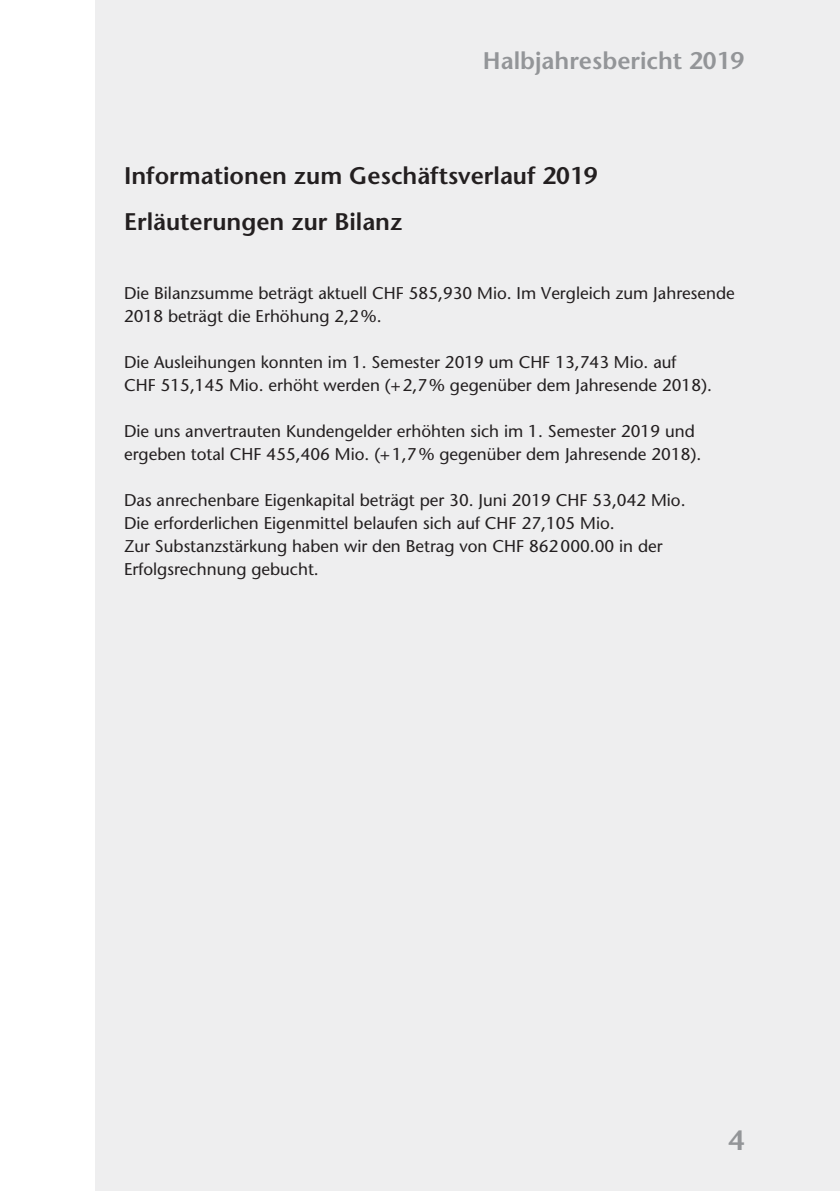
<style>
.page{position:relative;width:840px;height:1191px;background:#fff}
.page>*{position:absolute;margin:0;border:0;box-sizing:border-box;transform-origin:0 0}
.t1{font:600 28px "Stone Sans Std";color:#939598}
.t2{font:600 24px/46px "Stone Sans Std";color:#231f20}
.t3{font:600 24px "Stone Sans Std";color:#939598}
.t4{font:500 17px/23px "Stone Sans Std";color:#231f20}
</style>
<div class="page">
<div style="left:96px;top:0;width:743px;height:1191px;background:#eeeeef"></div>
<h2 class="t3" style="left:482px;top:46px;width:263px">Halbjahresbericht 2019</h2>
<h2 class="t2" style="left:124px;top:153px;width:475px">Informationen zum Geschäftsverlauf 2019<br>Erläuterungen zur Bilanz</h2>
<p class="t4" style="left:124px;top:282px;width:612px">Die Bilanzsumme beträgt aktuell CHF 585,930 Mio. Im Vergleich zum Jahresende<br>2018 beträgt die Erhöhung 2,2%.</p>
<p class="t4" style="left:124px;top:351px;width:589px">Die Ausleihungen konnten im 1. Semester 2019 um CHF 13,743 Mio. auf<br>CHF 515,145 Mio. erhöht werden (+2,7% gegenüber dem Jahresende 2018).</p>
<p class="t4" style="left:124px;top:420px;width:578px">Die uns anvertrauten Kundengelder erhöhten sich im 1. Semester 2019 und ergeben total CHF 455,406 Mio. (+1,7% gegenüber dem Jahresende 2018).</p>
<p class="t4" style="left:124px;top:489px;width:562px">Das anrechenbare Eigenkapital beträgt per 30. Juni 2019 CHF 53,042 Mio.<br>Die erforderlichen Eigenmittel belaufen sich auf CHF 27,105 Mio.<br>Zur Substanzstärkung haben wir den Betrag von CHF 862000.00 in der Erfolgsrechnung gebucht.</p>
<h1 class="t1" style="left:727px;top:1123px;width:18px">4</h1>
</div>
